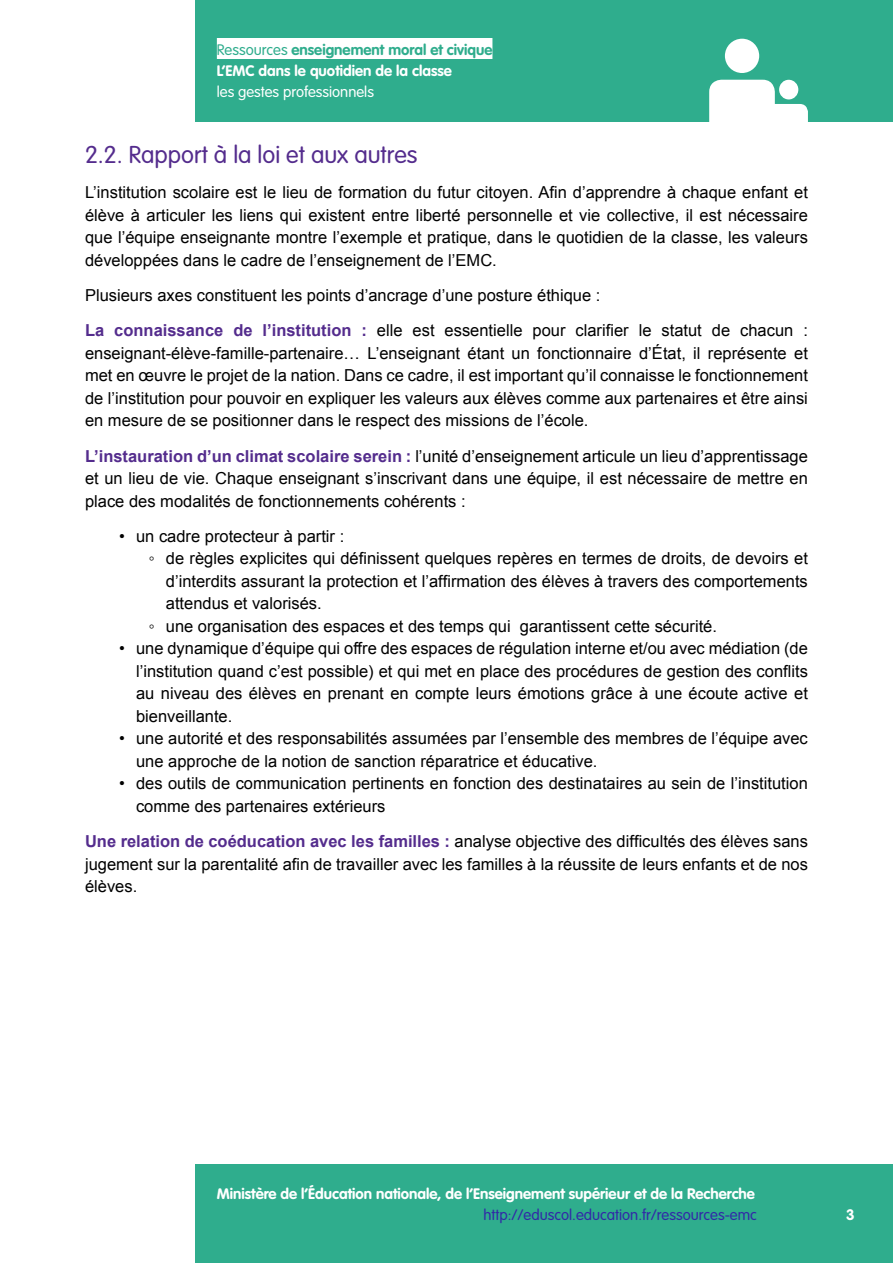
<style>
.page{position:relative;width:893px;height:1263px;background:#fff}
.page>*{position:absolute;margin:0;border:0;box-sizing:border-box;transform-origin:0 0}
.Titre_3{font:300 24px "VAG Rounded Std";color:#542c8d}
.t1{font:16.5px/22.5px "Arial";color:#000;text-align:justify}
.Pied_de_page{font:700 15px/21px "VAG Rounded Std";color:#fff}
.t2{font:300 15px "VAG Rounded Std";color:#3229a7}
.t3{font:300 15px "VAG Rounded Std";color:#fff}
.s1{font-weight:300;color:#2fad8d}
.s2{color:#2fad8d}
.s3{font-weight:700;color:#542c8d}
</style>
<div class="page">
<div style="left:196px;top:0;width:697px;height:122px;background:#2fad8d"></div>
<div style="left:779px;top:80px;width:19px;height:19px;background:#fff;border-radius:50%"></div>
<div style="left:709px;top:80px;width:66px;height:86px;background:#fff;border-radius:12px"></div>
<div style="left:758px;top:104px;width:50px;height:62px;background:#fff;border-radius:8px"></div>
<div style="left:725px;top:39px;width:34px;height:34px;background:#fff;border-radius:50%"></div>
<div style="left:217px;top:38px;width:275px;height:21px;background:#fff"></div>
<div style="left:196px;top:1164px;width:697px;height:99px;background:#2fad8d"></div>
<p class="Pied_de_page" style="left:217px;top:39px;width:277px"><span class="s1">Ressources</span> <span class="s2">enseignement moral et civique<br></span>L’EMC dans le quotidien de la classe</p>
<p class="t3" style="left:217px;top:83px;width:159px">les gestes professionnels</p>
<h3 class="Titre_3" style="left:85px;top:141px;width:334px">2.2. Rapport à la loi et aux autres</h3>
<p class="t1" style="left:85px;top:181px;width:724px">L’institution scolaire est le lieu de formation du futur citoyen. Afin d’apprendre à chaque enfant et élève à articuler les liens qui existent entre liberté personnelle et vie collective, il est nécessaire que l’équipe enseignante montre l’exemple et pratique, dans le quotidien de la classe, les valeurs développées dans le cadre de l’enseignement de l’EMC.</p>
<p class="t1" style="left:85px;top:284px;width:517px">Plusieurs axes constituent les points d’ancrage d’une posture éthique :</p>
<p class="t1" style="left:85px;top:319px;width:724px"><span class="s3">La connaissance de l’institution :</span> elle est essentielle pour clarifier le statut de chacun : enseignant-élève-famille-partenaire… L’enseignant étant un fonctionnaire d’État, il représente et met en œuvre le projet de la nation. Dans ce cadre, il est important qu’il connaisse le fonctionnement de l’institution pour pouvoir en expliquer les valeurs aux élèves comme aux partenaires et être ainsi en mesure de se positionner dans le respect des missions de l’école.</p>
<p class="t1" style="left:85px;top:445px;width:724px"><span class="s3">L’instauration d’un climat scolaire serein :</span> l’unité d’enseignement articule un lieu d’apprentissage et un lieu de vie. Chaque enseignant s’inscrivant dans une équipe, il est nécessaire de mettre en place des modalités de fonctionnements cohérents :</p>
<p class="t1" style="left:119px;top:525px;width:227px">• un cadre protecteur à partir :</p>
<p class="t1" style="left:166px;top:547px;width:644px;text-indent:-17px">◦ de règles explicites qui définissent quelques repères en termes de droits, de devoirs et d’interdits assurant la protection et l’affirmation des élèves à travers des comportements attendus et valorisés.</p>
<p class="t1" style="left:149px;top:615px;width:570px">◦ une organisation des espaces et des temps qui garantissent cette sécurité.</p>
<p class="t1" style="left:136px;top:637px;width:673px;text-indent:-17px">• une dynamique d’équipe qui offre des espaces de régulation interne et/ou avec médiation (de l’institution quand c’est possible) et qui met en place des procédures de gestion des conflits au niveau des élèves en prenant en compte leurs émotions grâce à une écoute active et bienveillante.</p>
<p class="t1" style="left:136px;top:727px;width:673px;text-indent:-17px">• une autorité et des responsabilités assumées par l’ensemble des membres de l’équipe avec une approche de la notion de sanction réparatrice et éducative.</p>
<p class="t1" style="left:136px;top:772px;width:673px;text-indent:-17px">• des outils de communication pertinents en fonction des destinataires au sein de l’institution comme des partenaires extérieurs</p>
<p class="t1" style="left:85px;top:830px;width:724px"><span class="s3">Une relation de coéducation avec les familles :</span> analyse objective des difficultés des élèves sans jugement sur la parentalité afin de travailler avec les familles à la réussite de leurs enfants et de nos élèves.</p>
<p class="Pied_de_page" style="left:217px;top:1184px;width:540px">Ministère de l’Éducation nationale, de l’Enseignement supérieur et de la Recherche</p>
<p class="t2" style="left:483px;top:1206px;width:275px">http://eduscol.education.fr/ressources-emc</p>
<p class="Pied_de_page" style="left:846px;top:1204px;width:10px">3</p>
</div>
